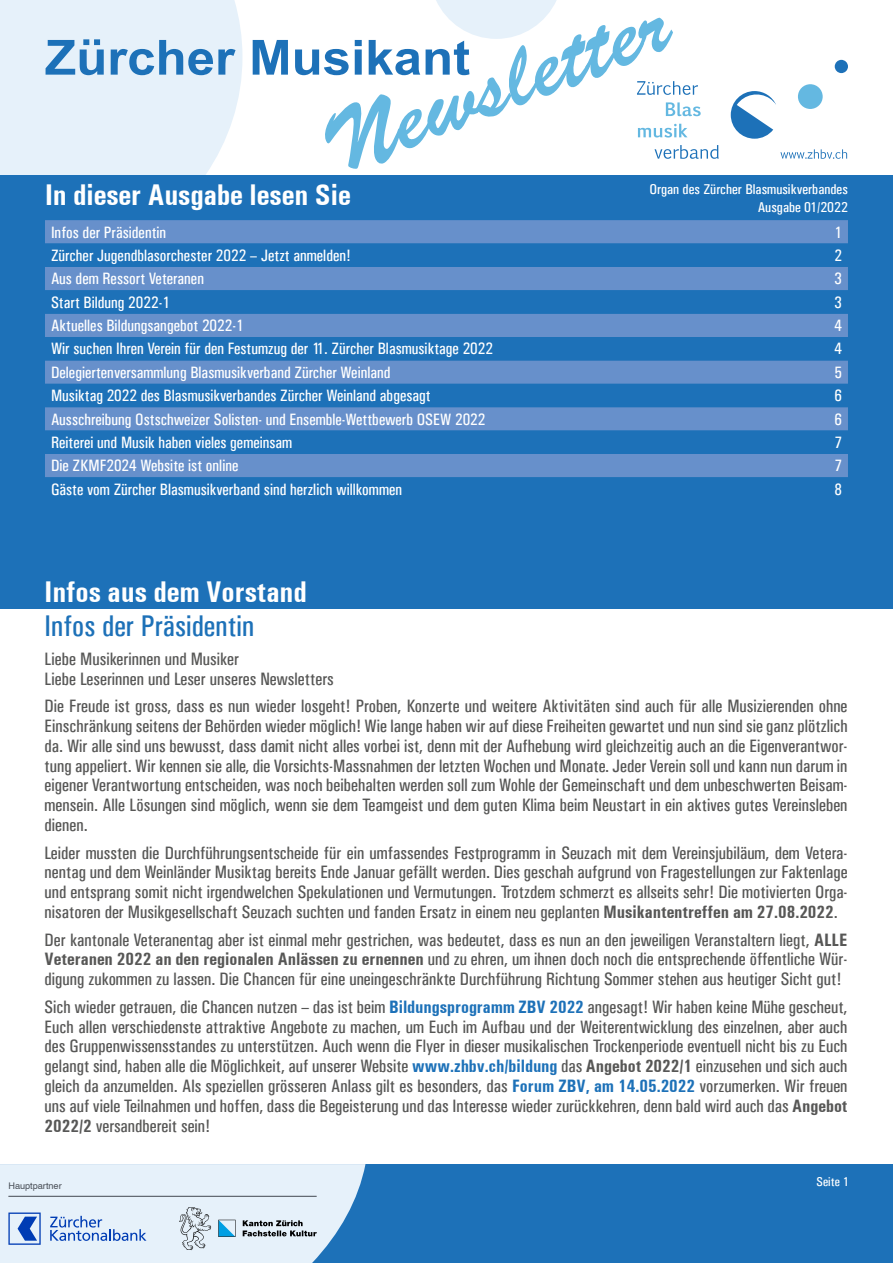
<style>
.page{position:relative;width:893px;height:1263px;background:#fff}
.page>*{position:absolute;margin:0;border:0;box-sizing:border-box;transform-origin:0 0}
.t1{font:88.5px "Brush Script Std";color:#64b8e1}
.t2{font:700 48.45px "Arial";color:#1d71b8;scale:1.05 1}
.t3{font:700 condensed 30px "Univers";color:#fff}
.t4{font:30px "Univers Condensed";color:#1d71b8}
.t5{font:18px/19.8px "Univers Condensed";color:#575756;text-align:justify}
.t6{font:16.5px "Univers Condensed";color:#fff}
.t7{font:14.25px/18px "Univers Condensed";color:#fff;text-align:right;scale:1.05 1}
.t8{font:12.9px "Univers Condensed";color:#fff;scale:1.05 1}
.t9{font:9.15px "Helvetica";color:#4a5058}
.s1{font-family:"Univers";font-weight:700;font-stretch:condensed}
.s2{font-family:"Univers";font-weight:700;font-stretch:condensed;color:#1d71b8}
</style>
<div class="page">
<div style="left:0;top:1164px;width:893px;height:99px;background:#1d71b8"></div>
<svg style="left:637px;top:81px;width:61px;height:14px"></svg>
<svg style="left:666px;top:102px;width:35px;height:14px"></svg>
<svg style="left:638px;top:124px;width:49px;height:14px"></svg>
<svg style="left:654px;top:145px;width:65px;height:14px"></svg>
<svg style="left:731px;top:91px;width:45px;height:48px"></svg>
<div style="left:798px;top:84px;width:25px;height:25px;background:#64b8e1;border-radius:50%"></div>
<div style="left:835px;top:60px;width:13px;height:13px;background:#1d71b8;border-radius:50%"></div>
<svg style="left:780px;top:149px;width:67px;height:10px"></svg>
<svg style="left:0;top:1164px;width:365px;height:99px;background:#cfdfef"></svg>
<hr style="left:8px;top:1196px;width:309px;height:1px;background:#4a5058">
<svg style="left:436px;top:0;width:121px;height:39px"></svg>
<div style="left:0;top:0;width:242px;height:175px;background:#e6f1fa"></div>
<div style="left:0;top:175px;width:892px;height:434px;background:#1d71b8"></div>
<svg style="left:45px;top:220px;width:803px;height:24px;background:#648eca"></svg>
<svg style="left:45px;top:267px;width:803px;height:210px;fill:#6790cb"></svg>
<h1 class="t1" style="left:307px;top:103px;width:367px;rotate:-21deg">Newsletter</h1>
<h2 class="t2" style="left:45px;top:23px;width:406px">Zürcher Musikant</h2>
<h3 class="t3" style="left:45px;top:177px;width:307px">In dieser Ausgabe lesen Sie</h3>
<p class="t6" style="left:51px;top:222px;width:117px">Infos der Präsidentin</p>
<p class="t6" style="left:834px;top:222px;width:9px">1</p>
<p class="t6" style="left:51px;top:246px;width:301px">Zürcher Jugendblasorchester 2022 – Jetzt anmelden!</p>
<p class="t6" style="left:834px;top:246px;width:9px">2</p>
<p class="t6" style="left:51px;top:269px;width:155px">Aus dem Ressort Veteranen</p>
<p class="t6" style="left:834px;top:269px;width:9px">3</p>
<p class="t6" style="left:51px;top:292px;width:120px">Start Bildung 2022-1</p>
<p class="t6" style="left:834px;top:292px;width:9px">3</p>
<p class="t6" style="left:51px;top:316px;width:194px">Aktuelles Bildungsangebot 2022-1</p>
<p class="t6" style="left:834px;top:316px;width:9px">4</p>
<p class="t6" style="left:51px;top:339px;width:444px">Wir suchen Ihren Verein für den Festumzug der 11. Zürcher Blasmusiktage 2022</p>
<p class="t6" style="left:834px;top:339px;width:9px">4</p>
<p class="t6" style="left:51px;top:362px;width:341px">Delegiertenversammlung Blasmusikverband Zürcher Weinland</p>
<p class="t6" style="left:834px;top:362px;width:9px">5</p>
<p class="t6" style="left:51px;top:386px;width:381px">Musiktag 2022 des Blasmusikverbandes Zürcher Weinland abgesagt</p>
<p class="t6" style="left:834px;top:386px;width:9px">6</p>
<p class="t6" style="left:51px;top:409px;width:436px">Ausschreibung Ostschweizer Solisten- und Ensemble-Wettbewerb OSEW 2022</p>
<p class="t6" style="left:834px;top:409px;width:9px">6</p>
<p class="t6" style="left:51px;top:433px;width:243px">Reiterei und Musik haben vieles gemeinsam</p>
<p class="t6" style="left:834px;top:433px;width:9px">7</p>
<p class="t6" style="left:51px;top:456px;width:189px">Die ZKMF2024 Website ist online</p>
<p class="t6" style="left:834px;top:456px;width:9px">7</p>
<p class="t6" style="left:51px;top:479px;width:353px">Gäste vom Zürcher Blasmusikverband sind herzlich willkommen</p>
<p class="t6" style="left:834px;top:479px;width:9px">8</p>
<p class="t7" style="left:649px;top:180px;width:191px">Organ des Zürcher Blasmusikverbandes<br>Ausgabe 01/2022</p>
<h3 class="t3" style="left:45px;top:574px;width:264px">Infos aus dem Vorstand</h3>
<h3 class="t4" style="left:45px;top:608px;width:211px">Infos der Präsidentin</h3>
<p class="t5" style="left:45px;top:649px;width:291px">Liebe Musikerinnen und Musiker<br>Liebe Leserinnen und Leser unseres Newsletters</p>
<p class="t5" style="left:45px;top:696px;width:804px">Die Freude ist gross, dass es nun wieder losgeht! Proben, Konzerte und weitere Aktivitäten sind auch für alle Musizierenden ohne Einschränkung seitens der Behörden wieder möglich! Wie lange haben wir auf diese Freiheiten gewartet und nun sind sie ganz plötzlich da. Wir alle sind uns bewusst, dass damit nicht alles vorbei ist, denn mit der Aufhebung wird gleichzeitig auch an die Eigenverantwor&shy;tung appeliert. Wir kennen sie alle, die Vorsichts-Massnahmen der letzten Wochen und Monate. Jeder Verein soll und kann nun darum in eigener Verantwortung entscheiden, was noch beibehalten werden soll zum Wohle der Gemeinschaft und dem unbeschwerten Beisam&shy;mensein. Alle Lösungen sind möglich, wenn sie dem Teamgeist und dem guten Klima beim Neustart in ein aktives gutes Vereinsleben dienen.</p>
<p class="t5" style="left:45px;top:842px;width:804px">Leider mussten die Durchführungsentscheide für ein umfassendes Festprogramm in Seuzach mit dem Vereinsjubiläum, dem Vetera&shy;nentag und dem Weinländer Musiktag bereits Ende Januar gefällt werden. Dies geschah aufgrund von Fragestellungen zur Faktenlage und entsprang somit nicht irgendwelchen Spekulationen und Vermutungen. Trotzdem schmerzt es allseits sehr! Die motivierten Orga&shy;nisatoren der Musikgesellschaft Seuzach suchten und fanden Ersatz in einem neu geplanten <span class="s1">Musikantentreffen am 27.08.2022</span>.</p>
<p class="t5" style="left:45px;top:929px;width:804px">Der kantonale Veteranentag aber ist einmal mehr gestrichen, was bedeutet, dass es nun an den jeweiligen Veranstaltern liegt, <span class="s1">ALLE Veteranen 2022 an den regionalen Anlässen zu ernennen</span> und zu ehren, um ihnen doch noch die entsprechende öffentliche Wür&shy;digung zukommen zu lassen. Die Chancen für eine uneingeschränkte Durchführung Richtung Sommer stehen aus heutiger Sicht gut!</p>
<p class="t5" style="left:45px;top:997px;width:804px">Sich wieder getrauen, die Chancen nutzen – das ist beim <span class="s2">Bildungsprogramm ZBV 2022</span> angesagt! Wir haben keine Mühe gescheut, Euch allen verschiedenste attraktive Angebote zu machen, um Euch im Aufbau und der Weiterentwicklung des einzelnen, aber auch des Gruppenwissensstandes zu unterstützen. Auch wenn die Flyer in dieser musikalischen Trockenperiode eventuell nicht bis zu Euch gelangt sind, haben alle die Möglichkeit, auf unserer Website <span class="s2">www.zhbv.ch/bildung</span> das <span class="s1">Angebot 2022/1</span> einzusehen und sich auch gleich da anzumelden. Als speziellen grösseren Anlass gilt es besonders, das <span class="s2">Forum ZBV, am 14.05.2022</span> vorzumerken. Wir freuen uns auf viele Teilnahmen und hoffen, dass die Begeisterung und das Interesse wieder zurückkehren, denn bald wird auch das <span class="s1">Angebot 2022/2</span> versandbereit sein!</p>
<p class="t9" style="left:8px;top:1180px;width:55px">Hauptpartner</p>
<p class="t8" style="left:816px;top:1174px;width:33px">Seite 1</p>
</div>
